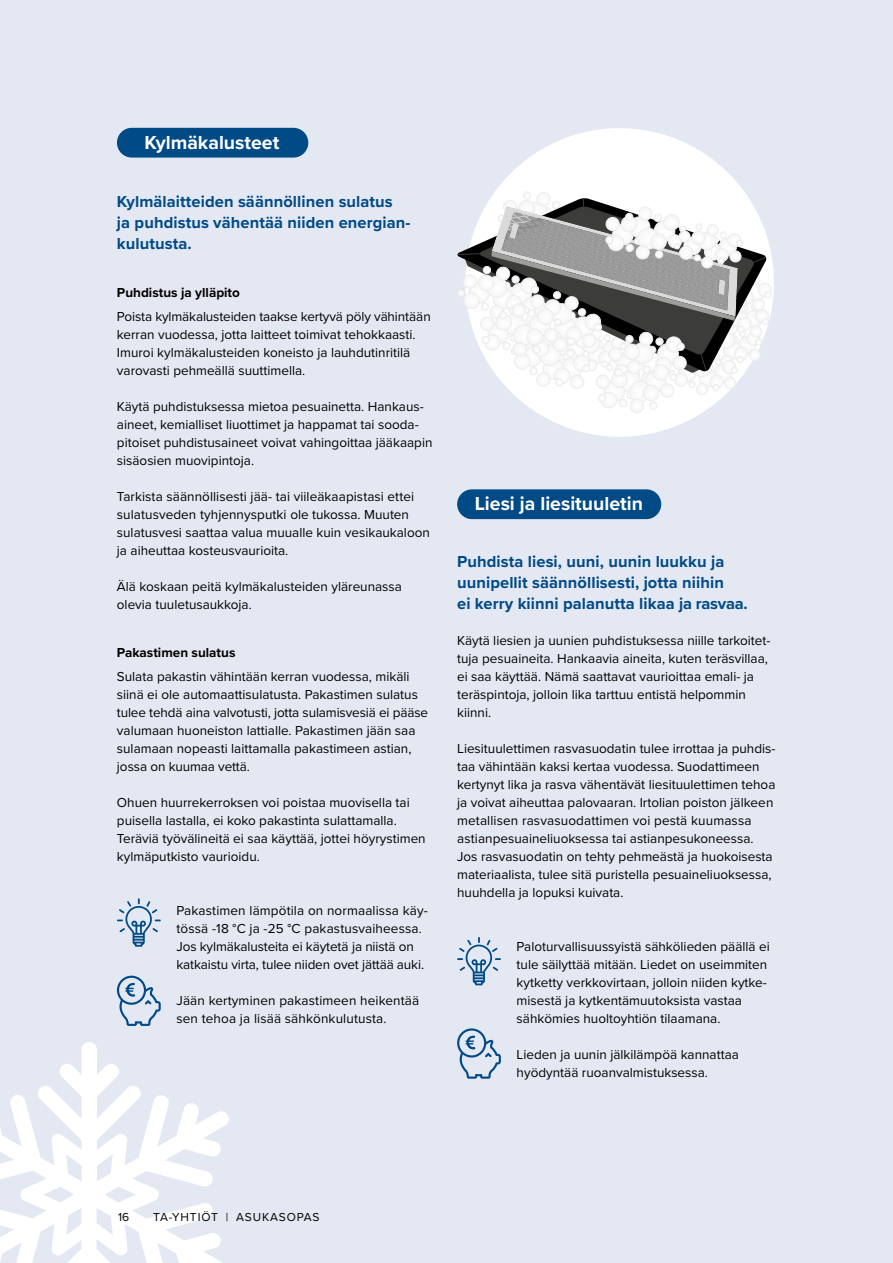
<style>
.page{position:relative;width:893px;height:1263px;background:#e4e8f3}
.page>*{position:absolute;margin:0;border:0;box-sizing:border-box;transform-origin:0 0}
.t1{font:700 19.5px "Proxima Nova";color:#fff}
.t2{font:700 16.5px/21px "Proxima Nova";letter-spacing:.005em;color:#004a86}
.t3{font:13.5px/18px "Proxima Nova";color:#000}
.t4{font:700 13.5px "Proxima Nova";color:#000}
.t5{font:12px "Proxima Nova";letter-spacing:.075em;color:#000}
</style>
<div class="page">
<div style="left:465px;top:128px;width:309px;height:309px;background:#fff;border-radius:50%"></div>
<svg style="left:457px;top:192px;width:315px;height:221px"></svg>
<div style="left:117px;top:128px;width:191px;height:30px;background:#004a86;border-radius:15px"></div>
<div style="left:457px;top:489px;width:204px;height:30px;background:#004a86;border-radius:15px"></div>
<svg style="left:457px;top:937px;width:44px;height:48px"></svg>
<svg style="left:457px;top:1028px;width:44px;height:51px"></svg>
<svg style="left:117px;top:976px;width:44px;height:50px"></svg>
<svg style="left:117px;top:898px;width:44px;height:49px"></svg>
<svg style="left:0;top:1042px;width:229px;height:221px"></svg>
<h1 class="t1" style="left:145px;top:128px;width:136px">Kylmäkalusteet</h1>
<p class="t2" style="left:117px;top:191px;width:294px">Kylmälaitteiden säännöllinen sulatus ja puhdistus vähentää niiden energian&shy;kulutusta.</p>
<p class="t4" style="left:117px;top:282px;width:125px">Puhdistus ja ylläpito</p>
<p class="t3" style="left:117px;top:307px;width:315px">Poista kylmäkalusteiden taakse kertyvä pöly vähintään kerran vuodessa, jotta laitteet toimivat tehokkaasti.<br>Imuroi kylmäkalusteiden koneisto ja lauhdutinritilä varovasti pehmeällä suuttimella.</p>
<p class="t3" style="left:117px;top:397px;width:317px">Käytä puhdistuksessa mietoa pesuainetta. Hankaus&shy;aineet, kemialliset liuottimet ja happamat tai sooda&shy;pitoiset puhdistusaineet voivat vahingoittaa jääkaapin sisäosien muovipintoja.</p>
<p class="t3" style="left:117px;top:487px;width:314px">Tarkista säännöllisesti jää- tai viileäkaapistasi ettei sulatusveden tyhjennysputki ole tukossa. Muuten sulatusvesi saattaa valua muualle kuin vesikaukaloon ja aiheuttaa kosteusvaurioita.</p>
<p class="t3" style="left:117px;top:577px;width:286px">Älä koskaan peitä kylmäkalusteiden yläreunassa olevia tuuletusaukkoja.</p>
<p class="t4" style="left:117px;top:642px;width:120px">Pakastimen sulatus</p>
<p class="t3" style="left:117px;top:667px;width:313px">Sulata pakastin vähintään kerran vuodessa, mikäli siinä ei ole automaattisulatusta. Pakastimen sulatus tulee tehdä aina valvotusti, jotta sulamisvesiä ei pääse valumaan huoneiston lattialle. Pakastimen jään saa sulamaan nopeasti laittamalla pakastimeen astian, jossa on kuumaa vettä.</p>
<p class="t3" style="left:117px;top:793px;width:310px">Ohuen huurrekerroksen voi poistaa muovisella tai puisella lastalla, ei koko pakastinta sulattamalla.<br>Teräviä työvälineitä ei saa käyttää, jottei höyrystimen kylmäputkisto vaurioidu.</p>
<p class="t3" style="left:176px;top:901px;width:253px">Pakastimen lämpötila on normaalissa käy&shy;tössä -18 °C ja -25 °C pakastusvaiheessa.<br>Jos kylmäkalusteita ei käytetä ja niistä on katkaistu virta, tulee niiden ovet jättää auki.</p>
<p class="t3" style="left:176px;top:991px;width:244px">Jään kertyminen pakastimeen heikentää sen tehoa ja lisää sähkönkulutusta.</p>
<h1 class="t1" style="left:475px;top:489px;width:170px">Liesi ja liesituuletin</h1>
<p class="t2" style="left:457px;top:551px;width:292px">Puhdista liesi, uuni, uunin luukku ja uunipellit säännöllisesti, jotta niihin<br>ei kerry kiinni palanutta likaa ja rasvaa.</p>
<p class="t3" style="left:457px;top:631px;width:315px">Käytä liesien ja uunien puhdistuksessa niille tarkoitet&shy;tuja pesuaineita. Hankaavia aineita, kuten teräsvillaa, ei saa käyttää. Nämä saattavat vaurioittaa emali- ja teräspintoja, jolloin lika tarttuu entistä helpommin kiinni.</p>
<p class="t3" style="left:457px;top:739px;width:320px">Liesituulettimen rasvasuodatin tulee irrottaa ja puhdis&shy;taa vähintään kaksi kertaa vuodessa. Suodattimeen kertynyt lika ja rasva vähentävät liesituulettimen tehoa ja voivat aiheuttaa palovaaran. Irtolian poiston jälkeen metallisen rasvasuodattimen voi pestä kuumassa astianpesuaineliuoksessa tai astianpesukoneessa.<br>Jos rasvasuodatin on tehty pehmeästä ja huokoisesta materiaalista, tulee sitä puristella pesuaineliuoksessa, huuhdella ja lopuksi kuivata.</p>
<p class="t3" style="left:517px;top:937px;width:255px">Paloturvallisuussyistä sähkölieden päällä ei tule säilyttää mitään. Liedet on useimmiten kytketty verkkovirtaan, jolloin niiden kytke&shy;misestä ja kytkentämuutoksista vastaa sähkömies huoltoyhtiön tilaamana.</p>
<p class="t3" style="left:517px;top:1045px;width:224px">Lieden ja uunin jälkilämpöä kannattaa hyödyntää ruoanvalmistuksessa.</p>
<p class="t5" style="left:118px;top:1208px;width:13px">16</p>
<p class="t5" style="left:153px;top:1208px;width:168px">TA-YHTIÖT | ASUKASOPAS</p>
</div>
